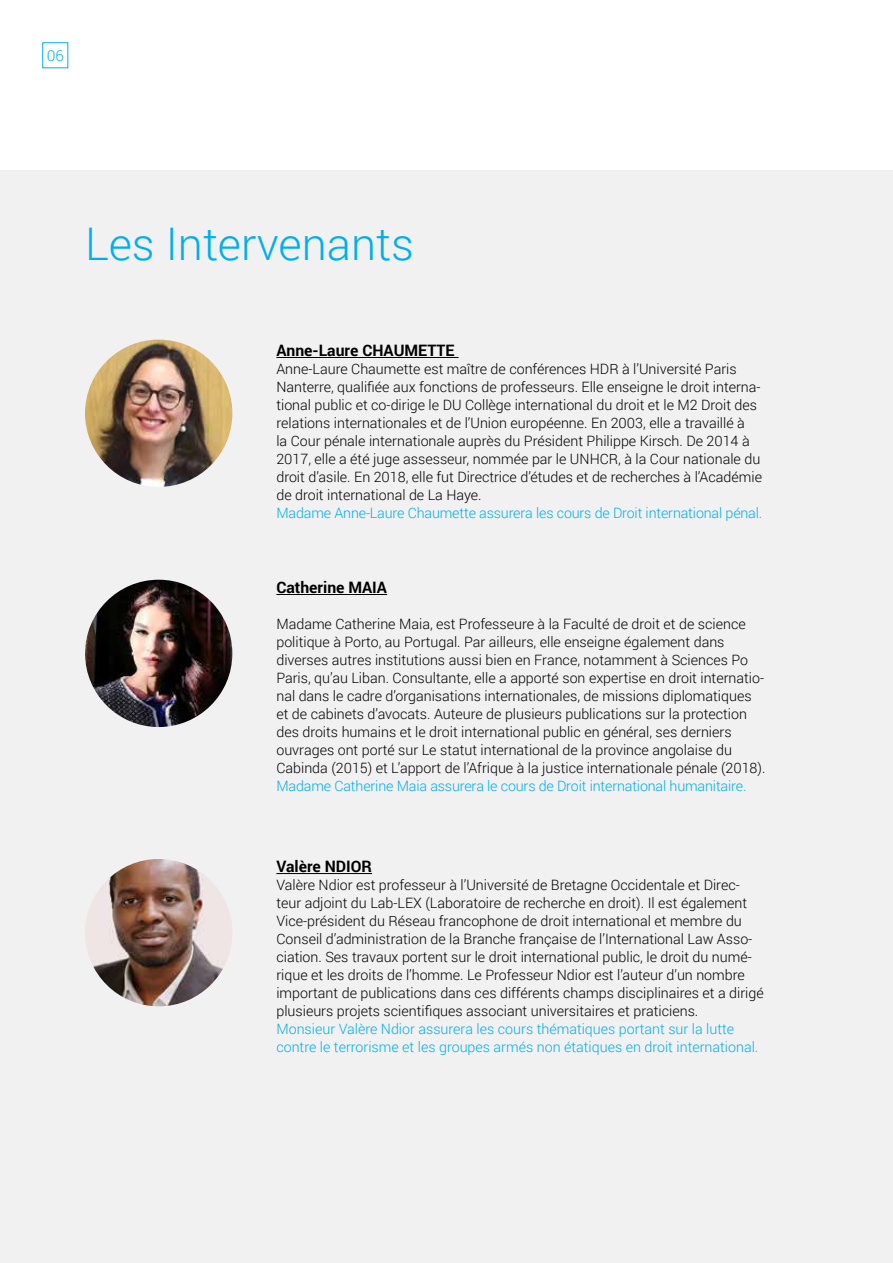
<style>
.page{position:relative;width:893px;height:1263px;background:#fff}
.page>*{position:absolute;margin:0;border:0;box-sizing:border-box;transform-origin:0 0}
.t1{font:300 45px "Roboto";color:#00aeef}
.t2{font:700 15.75px "Roboto";color:#000}
.t3{font:300 15px "Roboto";color:#00aeef}
.t4{font:300 14.25px/18px "Roboto";color:#000}
.t5{font:300 14.25px/18px "Roboto";letter-spacing:-.01em;color:#00aeef}
</style>
<div class="page">
<div style="left:0;top:170px;width:893px;height:1093px;background:#f1f1f2"></div>
<hr style="left:276px;top:357px;width:183px;height:1px;background:#000">
<hr style="left:276px;top:594px;width:111px;height:1px;background:#000">
<hr style="left:276px;top:873px;width:96px;height:1px;background:#000">
<img style="left:85px;top:340px;width:147px;height:147px;border-radius:74px">
<img style="left:85px;top:580px;width:147px;height:147px;border-radius:74px">
<img style="left:85px;top:859px;width:147px;height:147px;border-radius:74px">
<p class="t3" style="left:47px;top:45px;width:19px">06</p>
<h1 class="t1" style="left:85px;top:213px;width:330px">Les Intervenants</h1>
<p class="t2" style="left:276px;top:340px;width:180px">Anne-Laure CHAUMETTE</p>
<p class="t4" style="left:276px;top:360px;width:487px">Anne-Laure Chaumette est maître de conférences HDR à l’Université Paris Nanterre, qualifiée aux fonctions de professeurs. Elle enseigne le droit interna&shy;tional public et co-dirige le DU Collège international du droit et le M2 Droit des relations internationales et de l’Union européenne. En 2003, elle a travaillé à<br>la Cour pénale internationale auprès du Président Philippe Kirsch. De 2014 à 2017, elle a été juge assesseur, nommée par le UNHCR, à la Cour nationale du droit d’asile. En 2018, elle fut Directrice d’études et de recherches à l’Académie de droit international de La Haye.</p>
<p class="t5" style="left:276px;top:504px;width:487px">Madame Anne-Laure Chaumette assurera les cours de Droit international pénal.</p>
<p class="t2" style="left:276px;top:577px;width:112px">Catherine MAIA</p>
<p class="t4" style="left:276px;top:615px;width:490px">Madame Catherine Maia, est Professeure à la Faculté de droit et de science politique à Porto, au Portugal. Par ailleurs, elle enseigne également dans diverses autres institutions aussi bien en France, notamment à Sciences Po Paris, qu’au Liban. Consultante, elle a apporté son expertise en droit internatio&shy;nal dans le cadre d’organisations internationales, de missions diplomatiques et de cabinets d’avocats. Auteure de plusieurs publications sur la protection des droits humains et le droit international public en général, ses derniers ouvrages ont porté sur Le statut international de la province angolaise du Cabinda (2015) et L’apport de l’Afrique à la justice internationale pénale (2018).</p>
<p class="t5" style="left:276px;top:777px;width:472px">Madame Catherine Maia assurera le cours de Droit international humanitaire.</p>
<p class="t2" style="left:276px;top:856px;width:97px">Valère NDIOR</p>
<p class="t4" style="left:276px;top:876px;width:489px">Valère Ndior est professeur à l’Université de Bretagne Occidentale et Direc&shy;teur adjoint du Lab-LEX (Laboratoire de recherche en droit). Il est également Vice-président du Réseau francophone de droit international et membre du Conseil d’administration de la Branche française de l’International Law Asso&shy;ciation. Ses travaux portent sur le droit international public, le droit du numé&shy;rique et les droits de l’homme. Le Professeur Ndior est l’auteur d’un nombre important de publications dans ces différents champs disciplinaires et a dirigé plusieurs projets scientifiques associant universitaires et praticiens.</p>
<p class="t5" style="left:276px;top:1020px;width:483px">Monsieur Valère Ndior assurera les cours thématiques portant sur la lutte contre le terrorisme et les groupes armés non étatiques en droit international.</p>
</div>
